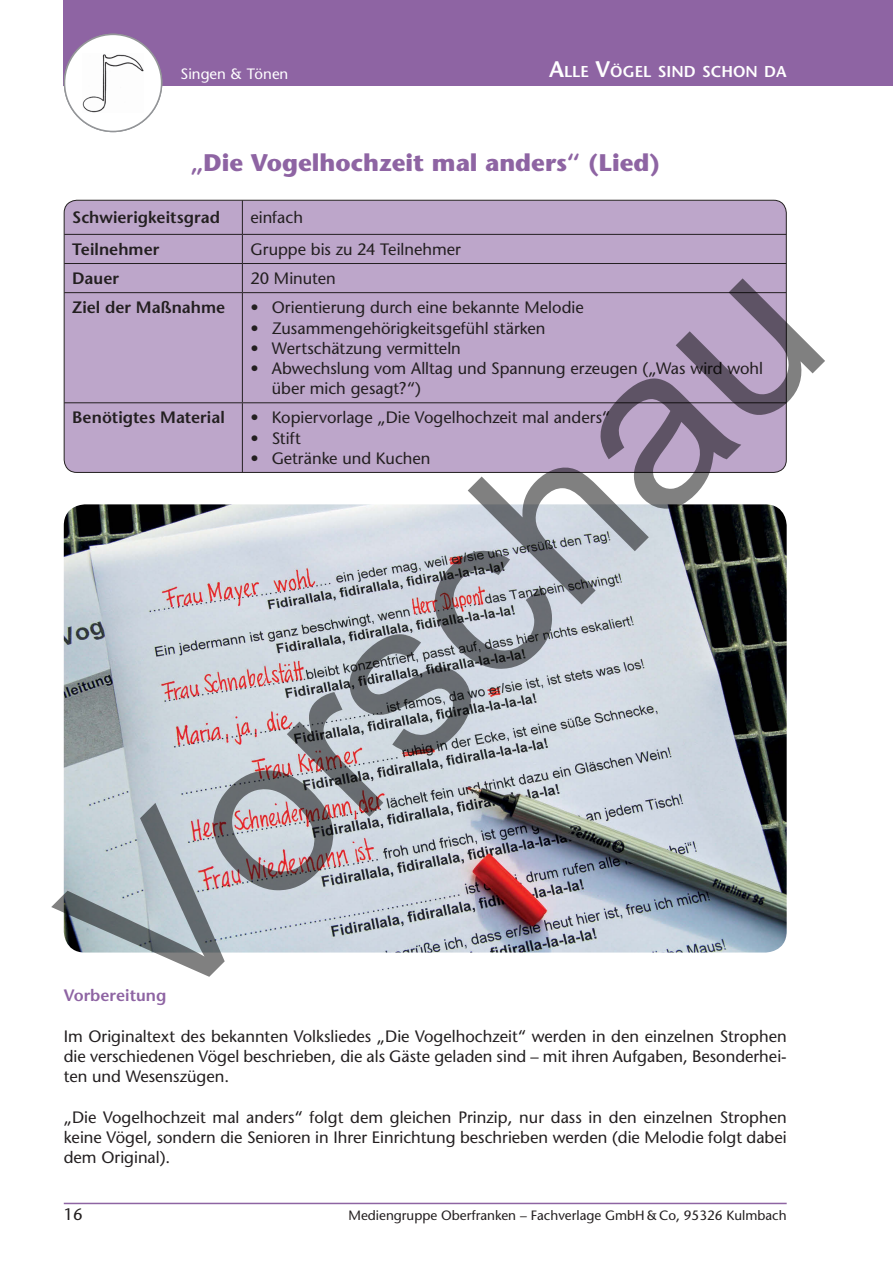
<style>
.page{position:relative;width:893px;height:1263px;background:#fff}
.page>*{position:absolute;margin:0;border:0;box-sizing:border-box;transform-origin:0 0}
.t1{font:225px "Arial";color:rgb(0 0 0/.5)}
.t2{font:700 24px "Stone Sans Std";color:#8e64a3}
.t3{font:500 16.5px/20.2px "Stone Sans Std";color:#231f20;text-align:justify}
.t4{font:600 16.5px "Stone Sans Std";letter-spacing:.005em;color:#231f20}
.t5{font:600 16.5px "Stone Sans Std";color:#8e64a3}
.t6{font:600 15.75px "Stone Sans Std";color:#fff}
.t7{font:500 15px "Stone Sans Std";color:#fff}
.t8{font:500 13.5px "Stone Sans Std";color:#231f20}
.s1{font-size:22.5px}
</style>
<div class="page">
<hr style="left:64px;top:1203px;width:723px;height:1px;background:#8e64a3">
<div style="left:64px;top:0;width:829px;height:85px;background:#8e64a3"></div>
<div style="left:65px;top:34px;width:97px;height:97px;background:#fff;border-radius:50%"></div>
<img style="left:83px;top:54px;width:60px;height:59px">
<div style="left:64px;top:34px;width:98px;height:98px;border:2px solid #939598;border-radius:50%"></div>
<div style="left:64px;top:200px;width:722px;height:272px;background:#bda6ca"></div>
<hr style="left:242px;top:200px;width:1px;height:34px;background:#231f20">
<hr style="left:64px;top:234px;width:178px;height:1px;background:#231f20">
<hr style="left:242px;top:234px;width:544px;height:1px;background:#231f20">
<hr style="left:64px;top:263px;width:178px;height:1px;background:#231f20">
<hr style="left:242px;top:263px;width:544px;height:1px;background:#231f20">
<svg style="left:242px;top:235px;width:1px;height:57px"></svg>
<hr style="left:64px;top:292px;width:178px;height:1px;background:#231f20">
<hr style="left:242px;top:292px;width:544px;height:1px;background:#231f20">
<hr style="left:242px;top:293px;width:1px;height:109px;background:#231f20">
<hr style="left:64px;top:402px;width:178px;height:1px;background:#231f20">
<hr style="left:242px;top:402px;width:544px;height:1px;background:#231f20">
<hr style="left:242px;top:403px;width:1px;height:69px;background:#231f20">
<img style="left:64px;top:504px;width:723px;height:448px">
<p class="t7" style="left:181px;top:65px;width:109px">Singen &amp; Tönen</p>
<p class="t6" style="left:549px;top:62px;width:239px"><span class="s1">A</span>LLE <span class="s1">V</span>ÖGEL SIND SCHON DA</p>
<h2 class="t2" style="left:190px;top:148px;width:471px">„Die Vogelhochzeit mal anders“ (Lied)</h2>
<p class="t4" style="left:72px;top:207px;width:149px">Schwierigkeitsgrad</p>
<p class="t3" style="left:250px;top:207px;width:54px">einfach</p>
<p class="t4" style="left:72px;top:239px;width:89px">Teilnehmer</p>
<p class="t3" style="left:250px;top:239px;width:212px">Gruppe bis zu 24 Teilnehmer</p>
<p class="t4" style="left:72px;top:268px;width:48px">Dauer</p>
<p class="t3" style="left:250px;top:268px;width:87px">20 Minuten</p>
<p class="t4" style="left:72px;top:298px;width:155px">Ziel der Maßnahme</p>
<p class="t3" style="left:250px;top:297px;width:335px">• Orientierung durch eine bekannte Melodie</p>
<p class="t3" style="left:250px;top:318px;width:297px">• Zusammengehörigkeitsgefühl stärken</p>
<p class="t3" style="left:250px;top:338px;width:212px">• Wertschätzung vermitteln</p>
<p class="t3" style="left:272px;top:358px;width:493px;text-indent:-21px">• Abwechslung vom Alltag und Spannung erzeugen („Was wird wohl über mich gesagt?“)</p>
<p class="t4" style="left:72px;top:408px;width:154px">Benötigtes Material</p>
<p class="t3" style="left:250px;top:408px;width:361px">• Kopiervorlage „Die Vogelhochzeit mal anders“</p>
<p class="t3" style="left:250px;top:428px;width:52px">• Stift</p>
<p class="t3" style="left:250px;top:448px;width:182px">• Getränke und Kuchen</p>
<h1 class="t1" style="left:-1px;top:856px;width:952px;rotate:-45deg">Vorschau</h1>
<p class="t5" style="left:64px;top:985px;width:104px">Vorbereitung</p>
<p class="t3" style="left:64px;top:1026px;width:724px">Im Originaltext des bekannten Volksliedes „Die Vogelhochzeit“ werden in den einzelnen Strophen die verschiedenen Vögel beschrieben, die als Gäste geladen sind – mit ihren Aufgaben, Besonderhei&shy;ten und Wesenszügen.</p>
<p class="t3" style="left:64px;top:1107px;width:724px">„Die Vogelhochzeit mal anders“ folgt dem gleichen Prinzip, nur dass in den einzelnen Strophen keine Vögel, sondern die Senioren in Ihrer Einrichtung beschrieben werden (die Melodie folgt dabei dem Original).</p>
<p class="t3" style="left:64px;top:1204px;width:20px">16</p>
<p class="t8" style="left:349px;top:1207px;width:440px">Mediengruppe Oberfranken – Fachverlage GmbH &amp; Co, 95326 Kulmbach</p>
</div>
